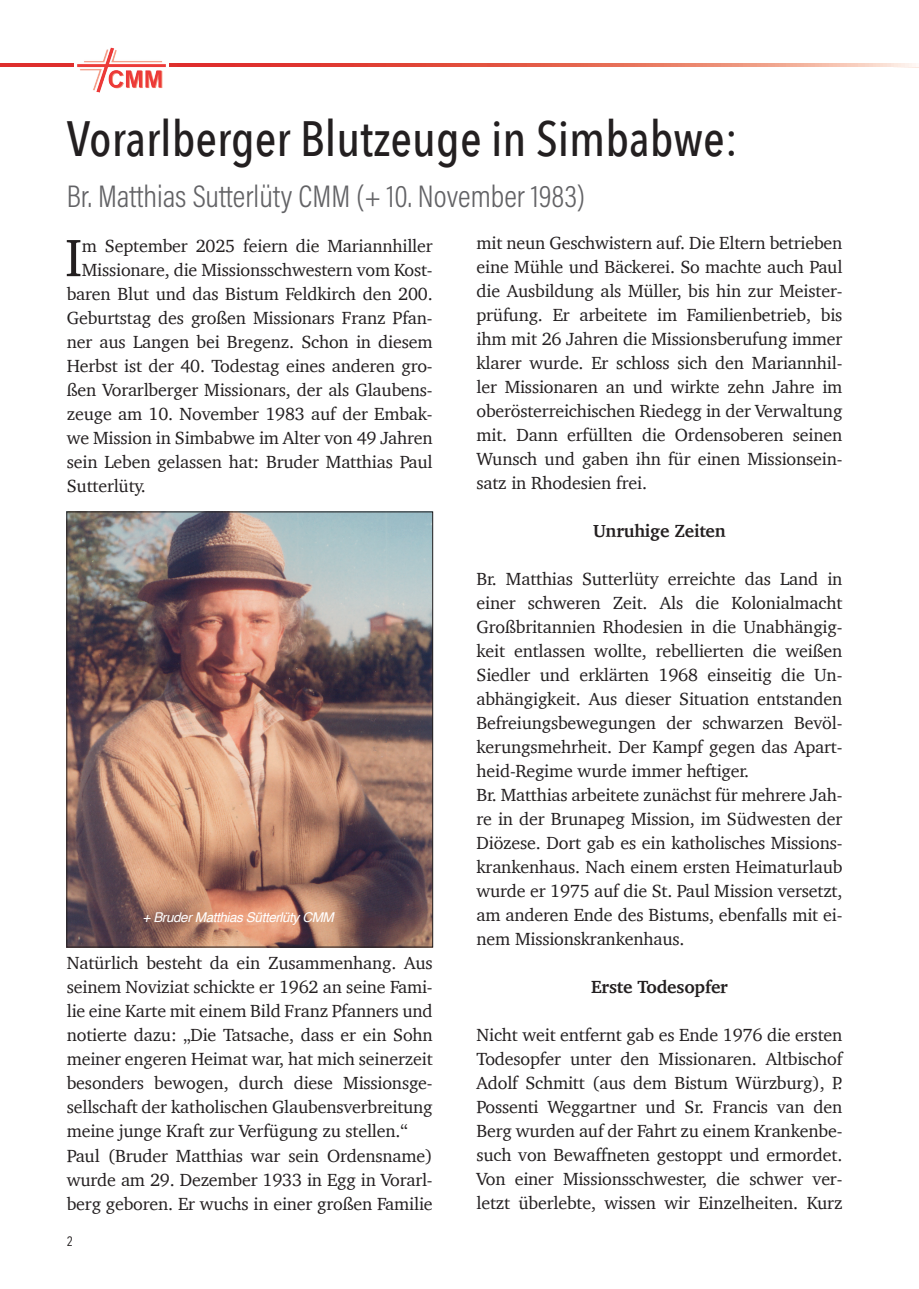
<style>
.page{position:relative;width:919px;height:1289px;background:#fff}
.page>*{position:absolute;margin:0;border:0;box-sizing:border-box;transform-origin:0 0}
.t1{font:53.7px "Charter";color:#231f20}
.t2{font:500 49.5px "Avenir Next Condensed";color:#231f20}
.t3{font:31.5px "Acumin Variable Concept";color:#636366}
.t4{font:18px/24px "Charter";letter-spacing:-.01em;color:#231f20}
.t5{font:700 18px "Charter";letter-spacing:-.01em;color:#231f20}
.t6{font:italic 13.5px "Helvetica";letter-spacing:-.03em;color:#fff}
.t7{font:13.5px "Avenir Next Condensed";color:#231f20}
</style>
<div class="page">
<svg style="left:0;top:64px;width:916px;height:3px;background:#e66759"></svg>
<img style="left:74px;top:47px;width:95px;height:46px">
<img style="left:69px;top:513px;width:362px;height:432px">
<div style="left:67px;top:511px;width:366px;height:436px;border:1px solid #231f20"></div>
<h2 class="t2" style="left:67px;top:109px;width:673px">Vorarlberger Blutzeuge in Simbabwe:</h2>
<h3 class="t3" style="left:67px;top:174px;width:519px">Br. Matthias Sutterlüty CMM (+ 10. November 1983)</h3>
<h1 class="t1" style="left:65px;top:211px;width:19px">I</h1>
<p class="t4" style="left:82px;top:234px;width:352px">m September 2025 feiern die Mariannhiller</p>
<p class="t4" style="left:82px;top:258px;width:352px">Missionare, die Missionsschwestern vom Kost-</p>
<p class="t4" style="left:67px;top:282px;width:367px">baren Blut und das Bistum Feldkirch den 200.</p>
<p class="t4" style="left:67px;top:306px;width:367px">Geburtstag des großen Missionars Franz Pfan-</p>
<p class="t4" style="left:67px;top:330px;width:367px">ner aus Langen bei Bregenz. Schon in diesem</p>
<p class="t4" style="left:67px;top:354px;width:367px">Herbst ist der 40. Todestag eines anderen gro-</p>
<p class="t4" style="left:67px;top:378px;width:367px">ßen Vorarlberger Missionars, der als Glaubens-</p>
<p class="t4" style="left:67px;top:402px;width:367px">zeuge am 10. November 1983 auf der Embak-</p>
<p class="t4" style="left:67px;top:426px;width:367px">we Mission in Simbabwe im Alter von 49 Jahren</p>
<p class="t4" style="left:67px;top:450px;width:367px">sein Leben gelassen hat: Bruder Matthias Paul</p>
<p class="t4" style="left:67px;top:474px;width:81px">Sutterlüty.</p>
<p class="t6" style="left:142px;top:906px;width:193px">+ Bruder Matthias Sütterlüty CMM</p>
<p class="t4" style="left:67px;top:951px;width:367px">Natürlich besteht da ein Zusammenhang. Aus seinem Noviziat schickte er 1962 an seine Fami&shy;lie eine Karte mit einem Bild Franz Pfanners und notierte dazu: „Die Tatsache, dass er ein Sohn meiner engeren Heimat war, hat mich seinerzeit besonders bewogen, durch diese Missionsge&shy;sellschaft der katholischen Glaubensverbreitung meine junge Kraft zur Verfügung zu stellen.“ Paul (Bruder Matthias war sein Ordensname) wurde am 29. Dezember 1933 in Egg in Vorarl&shy;berg geboren. Er wuchs in einer großen Familie</p>
<p class="t7" style="left:67px;top:1229px;width:8px">2</p>
<p class="t4" style="left:476px;top:230px;width:367px;text-align:justify">mit neun Geschwistern auf. Die Eltern betrieben eine Mühle und Bäckerei. So machte auch Paul die Ausbildung als Müller, bis hin zur Meister&shy;prüfung. Er arbeitete im Familienbetrieb, bis ihm mit 26 Jahren die Missionsberufung immer klarer wurde. Er schloss sich den Mariannhil&shy;ler Missionaren an und wirkte zehn Jahre im oberösterreichischen Riedegg in der Verwaltung mit. Dann erfüllten die Ordensoberen seinen Wunsch und gaben ihn für einen Missionsein&shy;satz in Rhodesien frei.</p>
<p class="t5" style="left:593px;top:515px;width:134px">Unruhige Zeiten</p>
<p class="t4" style="left:476px;top:566px;width:367px">Br. Matthias Sutterlüty erreichte das Land in einer schweren Zeit. Als die Kolonialmacht Großbritannien Rhodesien in die Unabhängig&shy;keit entlassen wollte, rebellierten die weißen Siedler und erklärten 1968 einseitig die Un&shy;abhängigkeit. Aus dieser Situation entstanden Befreiungsbewegungen der schwarzen Bevöl&shy;kerungsmehrheit. Der Kampf gegen das Apart&shy;heid-Regime wurde immer heftiger.<br>Br. Matthias arbeitete zunächst für mehrere Jah&shy;re in der Brunapeg Mission, im Südwesten der Diözese. Dort gab es ein katholisches Missions&shy;krankenhaus. Nach einem ersten Heimaturlaub wurde er 1975 auf die St. Paul Mission versetzt, am anderen Ende des Bistums, ebenfalls mit ei&shy;nem Missionskrankenhaus.</p>
<p class="t5" style="left:591px;top:971px;width:138px">Erste Todesopfer</p>
<p class="t4" style="left:476px;top:1022px;width:367px;text-align:justify">Nicht weit entfernt gab es Ende 1976 die ersten Todesopfer unter den Missionaren. Altbischof Adolf Schmitt (aus dem Bistum Würzburg), P.<br>Possenti Weggartner und Sr. Francis van den Berg wurden auf der Fahrt zu einem Krankenbe&shy;such von Bewaffneten gestoppt und ermordet.<br>Von einer Missionsschwester, die schwer ver&shy;letzt überlebte, wissen wir Einzelheiten. Kurz</p>
</div>
